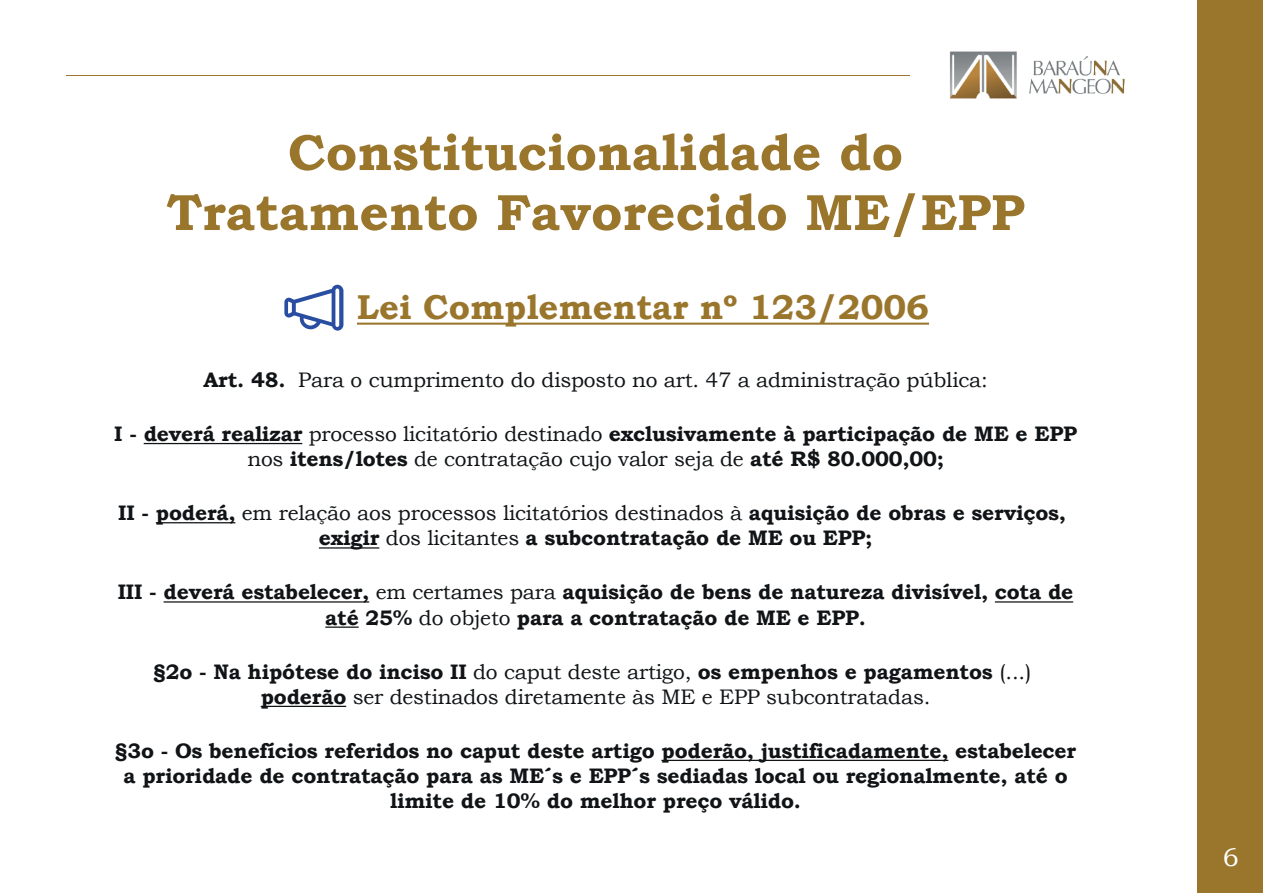
<style>
.page{position:relative;width:1263px;height:893px;background:#fff}
.page>*{position:absolute;margin:0;border:0;box-sizing:border-box;transform-origin:0 0}
.t1{font:700 51px/60px "Bookman Old Style";color:#9a762c;text-align:center}
.t2{font:700 34.5px "Bookman Old Style";color:#9a762c}
.t3{font:25.5px "Bookman Old Style";color:#fff}
.t4{font:700 21px/25.2px "Bookman Old Style";letter-spacing:-.01em;color:#111416;text-align:center}
.t5{font:21px/25.2px "Bookman Old Style";letter-spacing:-.01em;color:#111416;text-align:center}
.s1{font-weight:700}
.s2{font-weight:400}
</style>
<div class="page">
<div style="left:1197px;top:0;width:66px;height:893px;background:#9a762c"></div>
<hr style="left:144px;top:443px;width:158px;height:1px;background:#111416">
<hr style="left:156px;top:522px;width:79px;height:1px;background:#111416">
<hr style="left:319px;top:547px;width:60px;height:2px;background:#111416">
<hr style="left:164px;top:601px;width:205px;height:2px;background:#111416">
<hr style="left:995px;top:601px;width:78px;height:2px;background:#111416">
<hr style="left:325px;top:626px;width:34px;height:2px;background:#111416">
<hr style="left:261px;top:706px;width:85px;height:1px;background:#111416">
<hr style="left:661px;top:760px;width:287px;height:1px;background:#111416">
<hr style="left:357px;top:323px;width:572px;height:2px;background:#9a762c">
<svg style="left:284px;top:285px;width:59px;height:46px"></svg>
<img style="left:950px;top:52px;width:174px;height:46px">
<hr style="left:67px;top:75px;width:843px;height:1px;background:#9a762c">
<h1 class="t1" style="left:167px;top:122px;width:859px">Constitucionalidade do<br>Tratamento Favorecido ME/EPP</h1>
<h2 class="t2" style="left:357px;top:283px;width:574px">Lei Complementar nº 123/2006</h2>
<p class="t5" style="left:203px;top:367px;width:786px"><span class="s1">Art. 48.</span> Para o cumprimento do disposto no art. 47 a administração pública:</p>
<p class="t4" style="left:114px;top:421px;width:964px">I - deverá realizar <span class="s2">processo licitatório destinado</span> exclusivamente à participação de ME e EPP <span class="s2">nos</span> itens/lotes <span class="s2">de contratação cujo valor seja de</span> até R$ 80.000,00;</p>
<p class="t4" style="left:118px;top:500px;width:949px">II - poderá, <span class="s2">em relação aos processos licitatórios destinados à</span> aquisição de obras e serviços, exigir <span class="s2">dos licitantes</span> a subcontratação de ME ou EPP;</p>
<p class="t4" style="left:118px;top:579px;width:957px">III - deverá estabelecer, <span class="s2">em certames para</span> aquisição de bens de natureza divisível, cota de até 25% <span class="s2">do objeto</span> para a contratação de ME e EPP.</p>
<p class="t5" style="left:153px;top:659px;width:880px"><span class="s1">§2o - Na hipótese do inciso II</span> do caput deste artigo, <span class="s1">os empenhos e pagamentos</span> (...) <span class="s1">poderão</span> ser destinados diretamente às ME e EPP subcontratadas.</p>
<p class="t4" style="left:115px;top:738px;width:963px">§3o - Os benefícios referidos no caput deste artigo poderão, justificadamente, estabelecer a prioridade de contratação para as ME´s e EPP´s sediadas local ou regionalmente, até o limite de 10% do melhor preço válido.</p>
<p class="t3" style="left:1223px;top:841px;width:17px">6</p>
</div>
